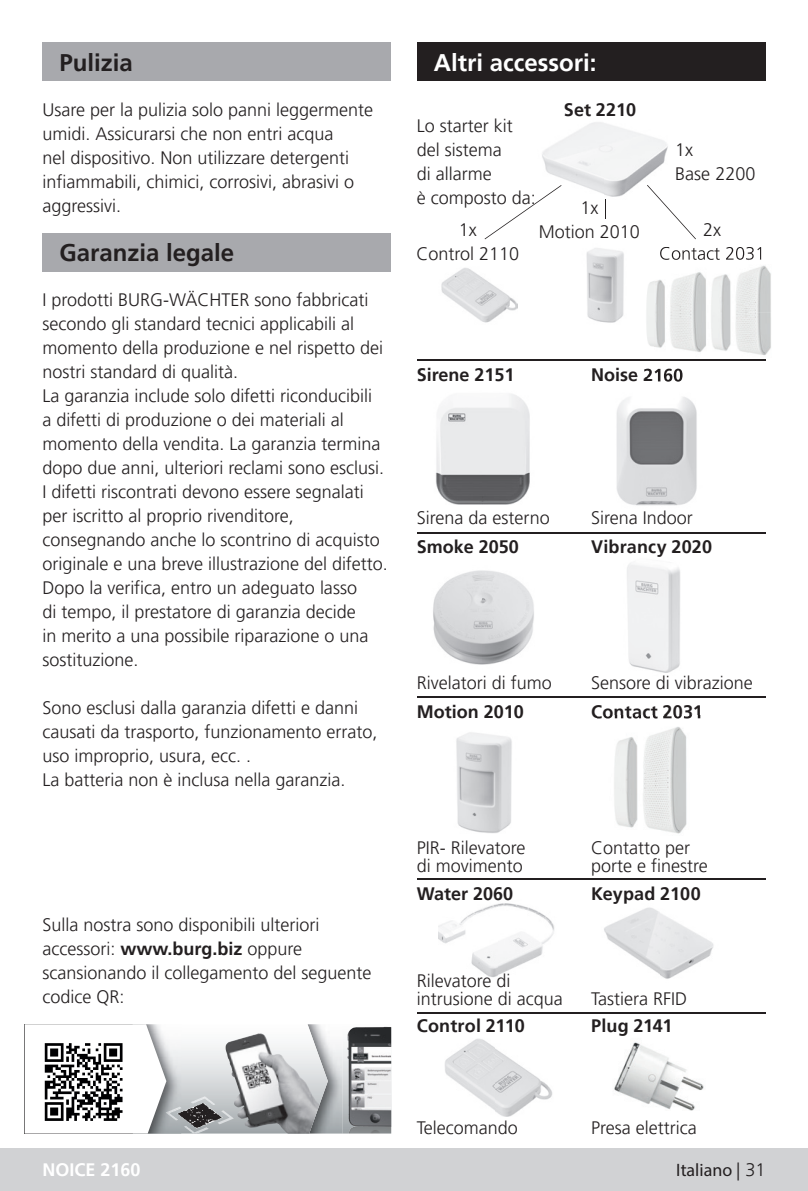
<style>
.page{position:relative;width:808px;height:1191px;background:#fff}
.page>*{position:absolute;margin:0;border:0;box-sizing:border-box;transform-origin:0 0}
.t1{font:700 24px "Frutiger LT Pro";color:#231f20}
.t2{font:700 24px "Frutiger LT Pro";color:#fff}
.t3{font:300 18px/24px "Frutiger LT Pro";color:#231f20}
.t4{font:700 18px "Frutiger LT Pro";color:#231f20}
.t5{font:18px "Myriad Pro";color:#231f20}
.t6{font:700 18px "Frutiger LT Pro";color:#fff}
.s1{font-weight:700}
.s2{font-family:"Frutiger LT Pro";font-weight:300}
</style>
<div class="page">
<div style="left:0;top:1148px;width:808px;height:43px;background:#d1d2d4"></div>
<img style="left:614px;top:1042px;width:90px;height:68px">
<div style="left:43px;top:43px;width:348px;height:38px;background:#a8a9ad"></div>
<img style="left:328px;top:1042px;width:15px;height:91px">
<svg style="left:25px;top:1024px;width:303px;height:109px"></svg>
<svg style="left:343px;top:1026px;width:48px;height:108px"></svg>
<img style="left:349px;top:1126px;width:42px;height:7px">
<img style="left:347px;top:1027px;width:44px;height:99px">
<div style="left:43px;top:233px;width:348px;height:38px;background:#a8a9ad"></div>
<img style="left:542px;top:122px;width:126px;height:78px">
<img style="left:586px;top:248px;width:38px;height:75px">
<img style="left:441px;top:268px;width:76px;height:55px">
<svg style="left:485px;top:185px;width:76px;height:54px"></svg>
<svg style="left:605px;top:200px;width:1px;height:19px"></svg>
<svg style="left:647px;top:185px;width:49px;height:54px"></svg>
<img style="left:456px;top:732px;width:56px;height:101px">
<img style="left:433px;top:570px;width:101px;height:95px">
<img style="left:627px;top:563px;width:53px;height:110px">
<img style="left:438px;top:903px;width:116px;height:74px">
<img style="left:445px;top:1038px;width:108px;height:78px">
<img style="left:604px;top:907px;width:110px;height:72px">
<div style="left:417px;top:43px;width:348px;height:38px;background:#231f20"></div>
<hr style="left:417px;top:532px;width:348px;height:2px;background:#231f20">
<hr style="left:417px;top:359px;width:348px;height:2px;background:#231f20">
<hr style="left:417px;top:696px;width:348px;height:2px;background:#231f20">
<hr style="left:417px;top:878px;width:348px;height:2px;background:#231f20">
<hr style="left:417px;top:1012px;width:348px;height:1px;background:#231f20">
<img style="left:436px;top:394px;width:94px;height:111px">
<img style="left:616px;top:397px;width:81px;height:109px">
<img style="left:646px;top:272px;width:85px;height:104px">
<svg style="left:646px;top:359px;width:9px;height:2px"></svg>
<img style="left:637px;top:368px;width:18px;height:8px">
<img style="left:735px;top:247px;width:36px;height:114px">
<img style="left:660px;top:247px;width:101px;height:13px">
<svg style="left:749px;top:359px;width:16px;height:2px"></svg>
<img style="left:655px;top:368px;width:27px;height:14px">
<img style="left:660px;top:251px;width:89px;height:9px">
<img style="left:598px;top:715px;width:103px;height:119px">
<img style="left:598px;top:715px;width:102px;height:3px">
<img style="left:166px;top:1096px;width:57px;height:37px">
<h1 class="t1" style="left:60px;top:48px;width:75px">Pulizia</h1>
<p class="t3" style="left:43px;top:97px;width:332px">Usare per la pulizia solo panni leggermente umidi. Assicurarsi che non entri acqua<br>nel dispositivo. Non utilizzare detergenti infiammabili, chimici, corrosivi, abrasivi o aggressivi.</p>
<h1 class="t1" style="left:60px;top:239px;width:176px">Garanzia legale</h1>
<p class="t3" style="left:43px;top:288px;width:347px">I prodotti BURG-WÄCHTER sono fabbricati secondo gli standard tecnici applicabili al momento della produzione e nel rispetto dei nostri standard di qualità.<br>La garanzia include solo difetti riconducibili<br>a difetti di produzione o dei materiali al momento della vendita. La garanzia termina dopo due anni, ulteriori reclami sono esclusi.<br>I difetti riscontrati devono essere segnalati per iscritto al proprio rivenditore, consegnando anche lo scontrino di acquisto originale e una breve illustrazione del difetto.<br>Dopo la verifica, entro un adeguato lasso<br>di tempo, il prestatore di garanzia decide<br>in merito a una possibile riparazione o una sostituzione.</p>
<p class="t3" style="left:43px;top:696px;width:337px">Sono esclusi dalla garanzia difetti e danni causati da trasporto, funzionamento errato, uso improprio, usura, ecc. .<br>La batteria non è inclusa nella garanzia.</p>
<p class="t3" style="left:43px;top:913px;width:331px">Sulla nostra sono disponibili ulteriori accessori: <span class="s1">www.burg.biz</span> oppure scansionando il collegamento del seguente codice QR:</p>
<h1 class="t2" style="left:434px;top:48px;width:164px">Altri accessori:</h1>
<p class="t4" style="left:564px;top:99px;width:74px">Set 2210</p>
<p class="t3" style="left:417px;top:113px;width:121px">Lo starter kit del sistema<br>di allarme<br>è composto da:</p>
<p class="t3" style="left:539px;top:196px;width:103px;text-align:center">1x<br>Motion 2010</p>
<p class="t3" style="left:416px;top:217px;width:104px;text-align:center">1x<br>Control 2110</p>
<p class="t3" style="left:675px;top:137px;width:82px">1x<br>Base 2200</p>
<p class="t3" style="left:703px;top:217px;width:19px">2x</p>
<p class="t4" style="left:417px;top:364px;width:99px">Sirene 2151</p>
<p class="t4" style="left:591px;top:364px;width:94px">Noise 2160</p>
<p class="t3" style="left:417px;top:505px;width:135px">Sirena da esterno</p>
<p class="t4" style="left:417px;top:536px;width:104px">Smoke 2050</p>
<p class="t3" style="left:591px;top:505px;width:103px">Sirena Indoor</p>
<p class="t4" style="left:591px;top:536px;width:123px">Vibrancy 2020</p>
<p class="t3" style="left:417px;top:670px;width:136px">Rivelatori di fumo</p>
<p class="t4" style="left:417px;top:701px;width:109px">Motion 2010</p>
<p class="t3" style="left:591px;top:670px;width:163px">Sensore di vibrazione</p>
<p class="t4" style="left:591px;top:701px;width:113px">Contact 2031</p>
<p class="t3" style="left:417px;top:839px;width:110px;line-height:18px">PIR- Rilevatore di movimento</p>
<p class="t4" style="left:417px;top:883px;width:98px">Water 2060</p>
<p class="t3" style="left:417px;top:971px;width:148px;line-height:18px">Rilevatore di intrusione di acqua</p>
<p class="t4" style="left:417px;top:1014px;width:110px">Control 2110</p>
<p class="t3" style="left:591px;top:839px;width:118px;line-height:18px">Contatto per porte e finestre</p>
<p class="t4" style="left:591px;top:883px;width:111px">Keypad 2100</p>
<p class="t3" style="left:591px;top:986px;width:97px">Tastiera RFID</p>
<p class="t4" style="left:591px;top:1014px;width:83px">Plug 2141</p>
<p class="t3" style="left:417px;top:1115px;width:103px">Telecomando</p>
<p class="t3" style="left:591px;top:1115px;width:107px">Presa elettrica</p>
<p class="t6" style="left:43px;top:1159px;width:100px">NOICE 2160</p>
<p class="t5" style="left:676px;top:1159px;width:91px">Italiano | <span class="s2">31</span></p>
</div>
